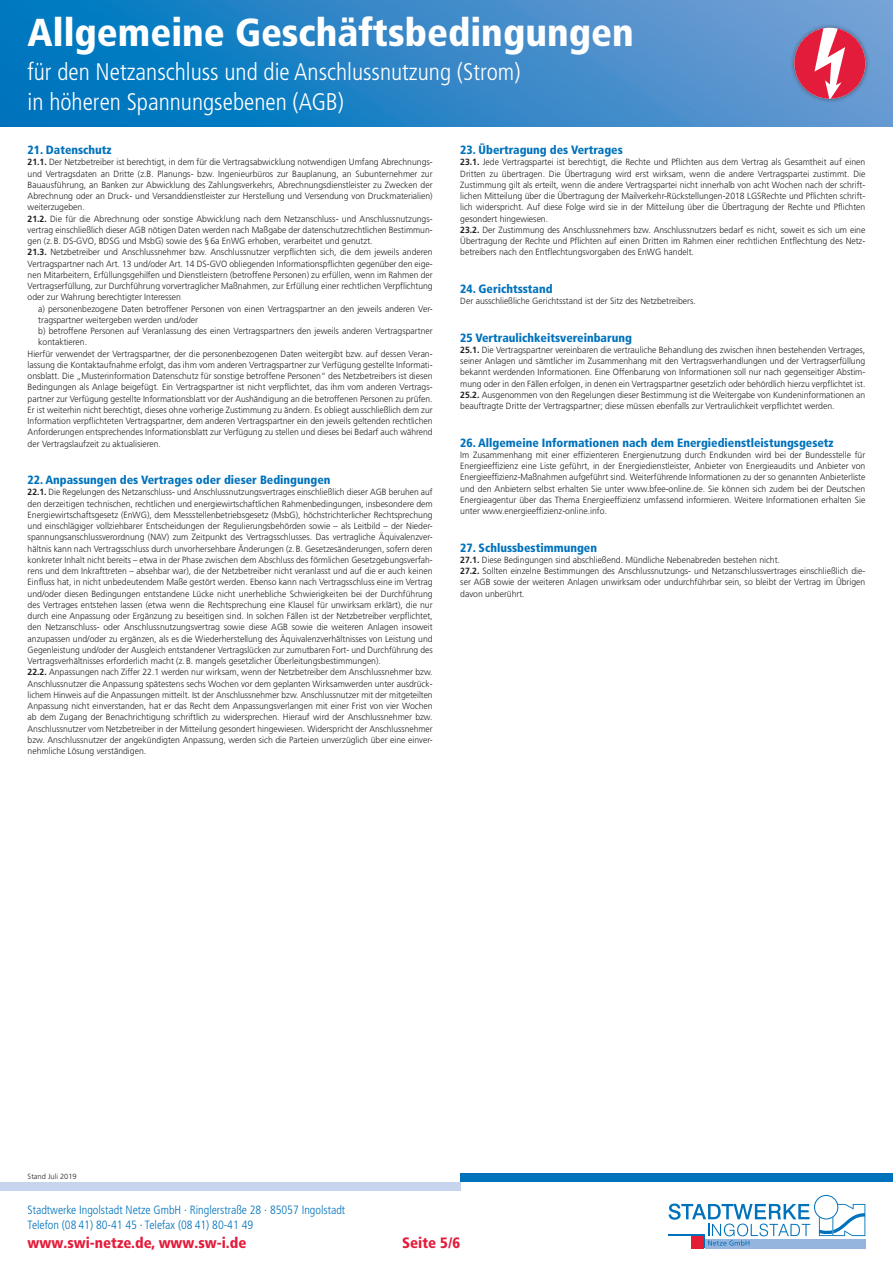
<style>
.page{position:relative;width:893px;height:1263px;background:#fff}
.page>*{position:absolute;margin:0;border:0;box-sizing:border-box;transform-origin:0 0}
.t1{font:900 condensed 39px "Frutiger LT Pro";color:#fff}
.t2{font:300 condensed 24px/30px "Frutiger LT Pro";color:#fff}
.t3{font:900 condensed 15px "Frutiger LT Pro";color:#e41c3b}
.GVV_Teil-Überschrift{font:900 condensed 12px "Frutiger LT Pro";color:#0072bc}
.t4{font:300 condensed 12px/15.8px "Frutiger LT Std";color:#0072bc}
.GVV_Fließtext{font:300 9px/11.2px "Frutiger LT Std";color:#231f20;text-align:justify;scale:.96 1}
.GVV_Fließtext-2{font:300 9px/11.2px "Frutiger LT Std";color:#231f20;text-align:justify;scale:.94 1}
.t5{font:300 7.5px "Frutiger LT Std";color:#231f20}
.s1{font-weight:700}
</style>
<div class="page">
<svg style="left:0;top:0;width:893px;height:126px;background:#3087c7"></svg>
<div style="left:0;top:1182px;width:460px;height:9px;background:#c6d5ed"></div>
<div style="left:460px;top:1173px;width:433px;height:9px;background:#0072bc"></div>
<div style="left:790px;top:23px;width:80px;height:80px;background:#231f20;opacity:.5"></div>
<svg style="left:794px;top:28px;width:71px;height:71px"></svg>
<svg style="left:669px;top:1195px;width:196px;height:53px"></svg>
<h1 class="t1" style="left:28px;top:9px;width:608px">Allgemeine Geschäftsbedingungen</h1>
<h2 class="t2" style="left:28px;top:57px;width:494px">für den Netzanschluss und die Anschlussnutzung (Strom) in höheren Spannungsebenen (AGB)</h2>
<h3 class="GVV_Teil-Überschrift" style="left:28px;top:143px;width:86px">21. Datenschutz</h3>
<p class="GVV_Fließtext" style="left:28px;top:157px;width:423px"><span class="s1">21.1.</span> Der Netzbetreiber ist berechtigt, in dem für die Vertragsabwicklung notwendigen Umfang Abrechnungs&shy;und Vertragsdaten an Dritte (z.B. Planungs- bzw. Ingenieurbüros zur Bauplanung, an Subunternehmer zur Bauausführung, an Banken zur Abwicklung des Zahlungsverkehrs, Abrechnungsdienstleister zu Zwecken der Abrechnung oder an Druck- und Versanddienstleister zur Herstellung und Versendung von Druckmaterialien) weiterzugeben.</p>
<p class="GVV_Fließtext" style="left:28px;top:213px;width:423px"><span class="s1">21.2.</span> Die für die Abrechnung oder sonstige Abwicklung nach dem Netzanschluss- und Anschlussnutzungs&shy;vertrag einschließlich dieser AGB nötigen Daten werden nach Maßgabe der datenschutzrechtlichen Bestimmun&shy;gen (z.B. DS-GVO, BDSG und MsbG) sowie des §6a EnWG erhoben, verarbeitet und genutzt.</p>
<p class="GVV_Fließtext" style="left:28px;top:247px;width:423px"><span class="s1">21.3.</span> Netzbetreiber und Anschlussnehmer bzw. Anschlussnutzer verpflichten sich, die dem jeweils anderen Vertragspartner nach Art. 13 und/oder Art. 14 DS-GVO obliegenden Informationspflichten gegenüber den eige&shy;nen Mitarbeitern, Erfüllungsgehilfen und Dienstleistern (betroffene Personen) zu erfüllen, wenn im Rahmen der Vertragserfüllung, zur Durchführung vorvertraglicher Maßnahmen, zur Erfüllung einer rechtlichen Verpflichtung oder zur Wahrung berechtigter Interessen</p>
<p class="GVV_Fließtext" style="left:38px;top:303px;width:412px">a) personenbezogene Daten betroffener Personen von einen Vertragspartner an den jeweils anderen Ver&shy;tragspartner weitergeben werden und/oder</p>
<p class="GVV_Fließtext" style="left:38px;top:325px;width:412px">b) betroffene Personen auf Veranlassung des einen Vertragspartners den jeweils anderen Vertragspartner kontaktieren.</p>
<p class="GVV_Fließtext" style="left:28px;top:348px;width:423px">Hierfür verwendet der Vertragspartner, der die personenbezogenen Daten weitergibt bzw. auf dessen Veran&shy;lassung die Kontaktaufnahme erfolgt, das ihm vom anderen Vertragspartner zur Verfügung gestellte Informati&shy;onsblatt. Die „Musterinformation Datenschutz für sonstige betroffene Personen“ des Netzbetreibers ist diesen Bedingungen als Anlage beigefügt. Ein Vertragspartner ist nicht verpflichtet, das ihm vom anderen Vertrags&shy;partner zur Verfügung gestellte Informationsblatt vor der Aushändigung an die betroffenen Personen zu prüfen.<br>Er ist weiterhin nicht berechtigt, dieses ohne vorherige Zustimmung zu ändern. Es obliegt ausschließlich dem zur Information verpflichteten Vertragspartner, dem anderen Vertragspartner ein den jeweils geltenden rechtlichen Anforderungen entsprechendes Informationsblatt zur Verfügung zu stellen und dieses bei Bedarf auch während der Vertragslaufzeit zu aktualisieren.</p>
<h3 class="GVV_Teil-Überschrift" style="left:28px;top:473px;width:304px">22. Anpassungen des Vertrages oder dieser Bedingungen</h3>
<p class="GVV_Fließtext-2" style="left:28px;top:487px;width:432px"><span class="s1">22.1.</span> Die Regelungen des Netzanschluss- und Anschlussnutzungsvertrages einschließlich dieser AGB beruhen auf den derzeitigen technischen, rechtlichen und energiewirtschaftlichen Rahmenbedingungen, insbesondere dem Energiewirtschaftsgesetz (EnWG), dem Messstellenbetriebsgesetz (MsbG), höchstrichterlicher Rechtsprechung und einschlägiger vollziehbarer Entscheidungen der Regulierungsbehörden sowie – als Leitbild – der Nieder&shy;spannungsanschlussverordnung (NAV) zum Zeitpunkt des Vertragsschlusses. Das vertragliche Äquivalenzver&shy;hältnis kann nach Vertragsschluss durch unvorhersehbare Änderungen (z.B. Gesetzesänderungen, sofern deren konkreter Inhalt nicht bereits – etwa in der Phase zwischen dem Abschluss des förmlichen Gesetzgebungsverfah&shy;rens und dem Inkrafttreten – absehbar war), die der Netzbetreiber nicht veranlasst und auf die er auch keinen Einfluss hat, in nicht unbedeutendem Maße gestört werden. Ebenso kann nach Vertragsschluss eine im Vertrag und/oder diesen Bedingungen entstandene Lücke nicht unerhebliche Schwierigkeiten bei der Durchführung des Vertrages entstehen lassen (etwa wenn die Rechtsprechung eine Klausel für unwirksam erklärt), die nur durch eine Anpassung oder Ergänzung zu beseitigen sind. In solchen Fällen ist der Netzbetreiber verpflichtet, den Netzanschluss- oder Anschlussnutzungsvertrag sowie diese AGB sowie die weiteren Anlagen insoweit anzupassen und/oder zu ergänzen, als es die Wiederherstellung des Äquivalenzverhältnisses von Leistung und Gegenleistung und/oder der Ausgleich entstandener Vertragslücken zur zumutbaren Fort- und Durchführung des Vertragsverhältnisses erforderlich macht (z.B. mangels gesetzlicher Überleitungsbestimmungen).</p>
<p class="GVV_Fließtext" style="left:28px;top:667px;width:423px"><span class="s1">22.2.</span> Anpassungen nach Ziffer 22.1 werden nur wirksam, wenn der Netzbetreiber dem Anschlussnehmer bzw.<br>Anschlussnutzer die Anpassung spätestens sechs Wochen vor dem geplanten Wirksamwerden unter ausdrück&shy;lichem Hinweis auf die Anpassungen mitteilt. Ist der Anschlussnehmer bzw. Anschlussnutzer mit der mitgeteilten Anpassung nicht einverstanden, hat er das Recht dem Anpassungsverlangen mit einer Frist von vier Wochen ab dem Zugang der Benachrichtigung schriftlich zu widersprechen. Hierauf wird der Anschlussnehmer bzw.<br>Anschlussnutzer vom Netzbetreiber in der Mitteilung gesondert hingewiesen. Widerspricht der Anschlussnehmer bzw. Anschlussnutzer der angekündigten Anpassung, werden sich die Parteien unverzüglich über eine einver&shy;nehmliche Lösung verständigen.</p>
<h3 class="GVV_Teil-Überschrift" style="left:460px;top:143px;width:164px">23. Übertragung des Vertrages</h3>
<p class="GVV_Fließtext" style="left:460px;top:157px;width:423px"><span class="s1">23.1.</span> Jede Vertragspartei ist berechtigt, die Rechte und Pflichten aus dem Vertrag als Gesamtheit auf einen Dritten zu übertragen. Die Übertragung wird erst wirksam, wenn die andere Vertragspartei zustimmt. Die Zustimmung gilt als erteilt, wenn die andere Vertragspartei nicht innerhalb von acht Wochen nach der schrift&shy;lichen Mitteilung über die Übertragung der Mailverkehr-Rückstellungen-2018 LGSRechte und Pflichten schrift&shy;lich widerspricht. Auf diese Folge wird sie in der Mitteilung über die Übertragung der Rechte und Pflichten gesondert hingewiesen.</p>
<p class="GVV_Fließtext" style="left:460px;top:224px;width:423px"><span class="s1">23.2.</span> Der Zustimmung des Anschlussnehmers bzw. Anschlussnutzers bedarf es nicht, soweit es sich um eine Übertragung der Rechte und Pflichten auf einen Dritten im Rahmen einer rechtlichen Entflechtung des Netz&shy;betreibers nach den Entflechtungsvorgaben des EnWG handelt.</p>
<h3 class="GVV_Teil-Überschrift" style="left:460px;top:281px;width:94px">24. Gerichtsstand</h3>
<p class="GVV_Fließtext" style="left:460px;top:295px;width:247px">Der ausschließliche Gerichtsstand ist der Sitz des Netzbetreibers.</p>
<h3 class="GVV_Teil-Überschrift" style="left:460px;top:330px;width:173px">25 Vertraulichkeitsvereinbarung</h3>
<p class="GVV_Fließtext" style="left:460px;top:344px;width:423px"><span class="s1">25.1.</span> Die Vertragspartner vereinbaren die vertrauliche Behandlung des zwischen ihnen bestehenden Vertrages, seiner Anlagen und sämtlicher im Zusammenhang mit den Vertragsverhandlungen und der Vertragserfüllung bekannt werdenden Informationen. Eine Offenbarung von Informationen soll nur nach gegenseitiger Abstim&shy;mung oder in den Fällen erfolgen, in denen ein Vertragspartner gesetzlich oder behördlich hierzu verpflichtet ist.</p>
<p class="GVV_Fließtext" style="left:460px;top:389px;width:423px"><span class="s1">25.2.</span> Ausgenommen von den Regelungen dieser Bestimmung ist die Weitergabe von Kundeninformationen an beauftragte Dritte der Vertragspartner; diese müssen ebenfalls zur Vertraulichkeit verpflichtet werden.</p>
<h3 class="GVV_Teil-Überschrift" style="left:460px;top:435px;width:375px">26. Allgemeine Informationen nach dem Energiedienstleistungsgesetz</h3>
<p class="GVV_Fließtext" style="left:460px;top:449px;width:423px">Im Zusammenhang mit einer effizienteren Energienutzung durch Endkunden wird bei der Bundesstelle für Energieeffizienz eine Liste geführt, in der Energiedienstleister, Anbieter von Energieaudits und Anbieter von Energieeffizienz-Maßnahmen aufgeführt sind. Weiterführende Informationen zu der so genannten Anbieterliste und den Anbietern selbst erhalten Sie unter www.bfee-online.de. Sie können sich zudem bei der Deutschen Energieagentur über das Thema Energieeffizienz umfassend informieren. Weitere Informationen erhalten Sie unter www.energieeffizienz-online.info.</p>
<h3 class="GVV_Teil-Überschrift" style="left:460px;top:540px;width:138px">27. Schlussbestimmungen</h3>
<p class="GVV_Fließtext" style="left:460px;top:554px;width:334px"><span class="s1">27.1.</span> Diese Bedingungen sind abschließend. Mündliche Nebenabreden bestehen nicht.</p>
<p class="GVV_Fließtext" style="left:460px;top:565px;width:423px"><span class="s1">27.2.</span> Sollten einzelne Bestimmungen des Anschlussnutzungs- und Netzanschlussvertrages einschließlich die&shy;ser AGB sowie der weiteren Anlagen unwirksam oder undurchführbar sein, so bleibt der Vertrag im Übrigen davon unberührt.</p>
<p class="t5" style="left:28px;top:1172px;width:51px">Stand Juli 2019</p>
<h3 class="t4" style="left:28px;top:1202px;width:319px">Stadtwerke Ingolstadt Netze GmbH · Ringlerstraße 28 · 85057 Ingolstadt<br>Telefon (08 41) 80-41 45 · Telefax (08 41) 80-41 49</h3>
<h3 class="t3" style="left:28px;top:1234px;width:220px">www.swi-netze.de, www.sw-i.de</h3>
<h3 class="t3" style="left:402px;top:1234px;width:60px">Seite 5/6</h3>
</div>
